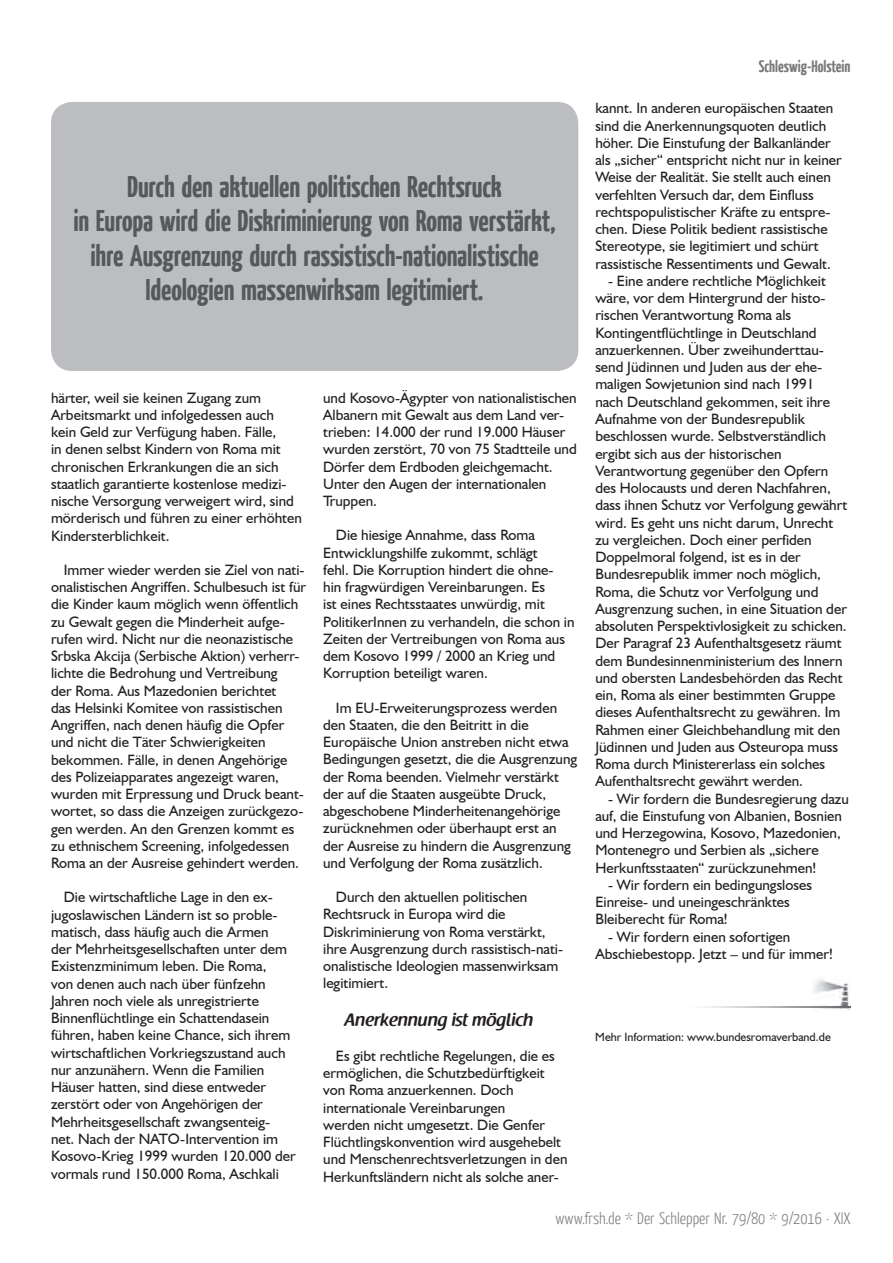
<style>
.page{position:relative;width:893px;height:1263px;background:#fff}
.page>*{position:absolute;margin:0;border:0;box-sizing:border-box;transform-origin:0 0}
.t1{font:700 30px/34.5px "Yanone Kaffeesatz";letter-spacing:-.01em;color:#57585a;text-align:center}
.t2{font:600 18px "Raspoutine";color:#231f20}
.t3{font:300 16.5px "Yanone Kaffeesatz";color:#808285}
.t4{font:700 16.5px "Yanone Kaffeesatz";color:#231f20}
.t5{font:15px/17.2px "Humanist 521 BT";color:#231f20}
.t6{font:12px "Humanist 521 BT";color:#231f20}
</style>
<div class="page">
<img style="left:811px;top:979px;width:39px;height:31px">
<img style="left:704px;top:1007px;width:146px;height:1px">
<div style="left:51px;top:102px;width:527px;height:269px;background:#bcbdc0;border-radius:21px"></div>
<h1 class="t1" style="left:73px;top:168px;width:484px">Durch den aktuellen politischen Rechtsruck<br>in Europa wird die Diskriminierung von Roma verstärkt, ihre Ausgrenzung durch rassistisch-nationalistische Ideologien massenwirksam legitimiert.</h1>
<p class="t5" style="left:51px;top:389px;width:252px">härter, weil sie keinen Zugang zum Arbeitsmarkt und infolgedessen auch kein Geld zur Verfügung haben. Fälle,<br>in denen selbst Kindern von Roma mit chronischen Erkrankungen die an sich staatlich garantierte kostenlose medizi&shy;nische Versorgung verweigert wird, sind mörderisch und führen zu einer erhöhten Kindersterblichkeit.</p>
<p class="t5" style="left:51px;top:561px;width:257px;text-indent:13px">Immer wieder werden sie Ziel von nati&shy;onalistischen Angriffen. Schulbesuch ist für die Kinder kaum möglich wenn öffentlich zu Gewalt gegen die Minderheit aufge&shy;rufen wird. Nicht nur die neonazistische Srbska Akcija (Serbische Aktion) verherr&shy;lichte die Bedrohung und Vertreibung<br>der Roma. Aus Mazedonien berichtet<br>das Helsinki Komitee von rassistischen Angriffen, nach denen häufig die Opfer und nicht die Täter Schwierigkeiten bekommen. Fälle, in denen Angehörige des Polizeiapparates angezeigt waren, wurden mit Erpressung und Druck beant&shy;wortet, so dass die Anzeigen zurückgezo&shy;gen werden. An den Grenzen kommt es zu ethnischem Screening, infolgedessen Roma an der Ausreise gehindert werden.</p>
<p class="t5" style="left:51px;top:888px;width:246px;text-indent:13px">Die wirtschaftliche Lage in den ex&shy;jugoslawischen Ländern ist so proble&shy;matisch, dass häufig auch die Armen<br>der Mehrheitsgesellschaften unter dem Existenzminimum leben. Die Roma,<br>von denen auch nach über fünfzehn Jahren noch viele als unregistrierte Binnenflüchtlinge ein Schattendasein führen, haben keine Chance, sich ihrem wirtschaftlichen Vorkriegszustand auch nur anzunähern. Wenn die Familien Häuser hatten, sind diese entweder zerstört oder von Angehörigen der Mehrheitsgesellschaft zwangsenteig&shy;net. Nach der NATO-Intervention im Kosovo-Krieg 1999 wurden 120.000 der vormals rund 150.000 Roma, Aschkali</p>
<p class="t5" style="left:323px;top:389px;width:255px">und Kosovo-Ägypter von nationalistischen Albanern mit Gewalt aus dem Land ver&shy;trieben: 14.000 der rund 19.000 Häuser wurden zerstört, 70 von 75 Stadtteile und Dörfer dem Erdboden gleichgemacht.<br>Unter den Augen der internationalen Truppen.</p>
<p class="t5" style="left:323px;top:526px;width:253px;text-indent:13px">Die hiesige Annahme, dass Roma Entwicklungshilfe zukommt, schlägt<br>fehl. Die Korruption hindert die ohne&shy;hin fragwürdigen Vereinbarungen. Es<br>ist eines Rechtsstaates unwürdig, mit PolitikerInnen zu verhandeln, die schon in Zeiten der Vertreibungen von Roma aus dem Kosovo 1999 / 2000 an Krieg und Korruption beteiligt waren.</p>
<p class="t5" style="left:323px;top:699px;width:256px;text-indent:13px">Im EU-Erweiterungsprozess werden den Staaten, die den Beitritt in die Europäische Union anstreben nicht etwa Bedingungen gesetzt, die die Ausgrenzung der Roma beenden. Vielmehr verstärkt der auf die Staaten ausgeübte Druck, abgeschobene Minderheitenangehörige zurücknehmen oder überhaupt erst an der Ausreise zu hindern die Ausgrenzung und Verfolgung der Roma zusätzlich.</p>
<p class="t5" style="left:323px;top:888px;width:241px;text-indent:13px">Durch den aktuellen politischen Rechtsruck in Europa wird die Diskriminierung von Roma verstärkt, ihre Ausgrenzung durch rassistisch-nati&shy;onalistische Ideologien massenwirksam legitimiert.</p>
<p class="t2" style="left:344px;top:1010px;width:190px">Anerkennung ist möglich</p>
<p class="t5" style="left:323px;top:1047px;width:246px;text-indent:13px">Es gibt rechtliche Regelungen, die es ermöglichen, die Schutzbedürftigkeit von Roma anzuerkennen. Doch internationale Vereinbarungen<br>werden nicht umgesetzt. Die Genfer Flüchtlingskonvention wird ausgehebelt und Menschenrechtsverletzungen in den Herkunftsländern nicht als solche aner-</p>
<p class="t4" style="left:759px;top:55px;width:93px">Schleswig-Holstein</p>
<p class="t5" style="left:595px;top:99px;width:248px">kannt. In anderen europäischen Staaten sind die Anerkennungsquoten deutlich höher. Die Einstufung der Balkanländer als „sicher“ entspricht nicht nur in keiner Weise der Realität. Sie stellt auch einen verfehlten Versuch dar, dem Einfluss rechtspopulistischer Kräfte zu entspre&shy;chen. Diese Politik bedient rassistische Stereotype, sie legitimiert und schürt rassistische Ressentiments und Gewalt.</p>
<p class="t5" style="left:595px;top:272px;width:253px;text-indent:13px">- Eine andere rechtliche Möglichkeit wäre, vor dem Hintergrund der histo&shy;rischen Verantwortung Roma als Kontingentflüchtlinge in Deutschland anzuerkennen. Über zweihunderttau&shy;send Jüdinnen und Juden aus der ehe&shy;maligen Sowjetunion sind nach 1991<br>nach Deutschland gekommen, seit ihre Aufnahme von der Bundesrepublik beschlossen wurde. Selbstverständlich ergibt sich aus der historischen Verantwortung gegenüber den Opfern des Holocausts und deren Nachfahren, dass ihnen Schutz vor Verfolgung gewährt wird. Es geht uns nicht darum, Unrecht zu vergleichen. Doch einer perfiden Doppelmoral folgend, ist es in der Bundesrepublik immer noch möglich, Roma, die Schutz vor Verfolgung und Ausgrenzung suchen, in eine Situation der absoluten Perspektivlosigkeit zu schicken.<br>Der Paragraf 23 Aufenthaltsgesetz räumt dem Bundesinnenministerium des Innern und obersten Landesbehörden das Recht ein, Roma als einer bestimmten Gruppe dieses Aufenthaltsrecht zu gewähren. Im Rahmen einer Gleichbehandlung mit den Jüdinnen und Juden aus Osteuropa muss Roma durch Ministererlass ein solches Aufenthaltsrecht gewährt werden.</p>
<p class="t5" style="left:595px;top:789px;width:255px;text-indent:13px">- Wir fordern die Bundesregierung dazu auf, die Einstufung von Albanien, Bosnien und Herzegowina, Kosovo, Mazedonien, Montenegro und Serbien als „sichere Herkunftsstaaten“ zurückzunehmen!</p>
<p class="t5" style="left:595px;top:876px;width:218px;text-indent:13px">- Wir fordern ein bedingungsloses<br>Einreise- und uneingeschränktes<br>Bleiberecht für Roma!</p>
<p class="t5" style="left:595px;top:927px;width:239px;text-indent:13px">- Wir fordern einen sofortigen<br>Abschiebestopp. Jetzt – und für immer!</p>
<p class="t6" style="left:595px;top:1029px;width:237px">Mehr Information: www.bundesromaverband.de</p>
<p class="t3" style="left:555px;top:1208px;width:296px">www.frsh.de * Der Schlepper Nr. 79/80 * 9/2016 · XIX</p>
</div>
